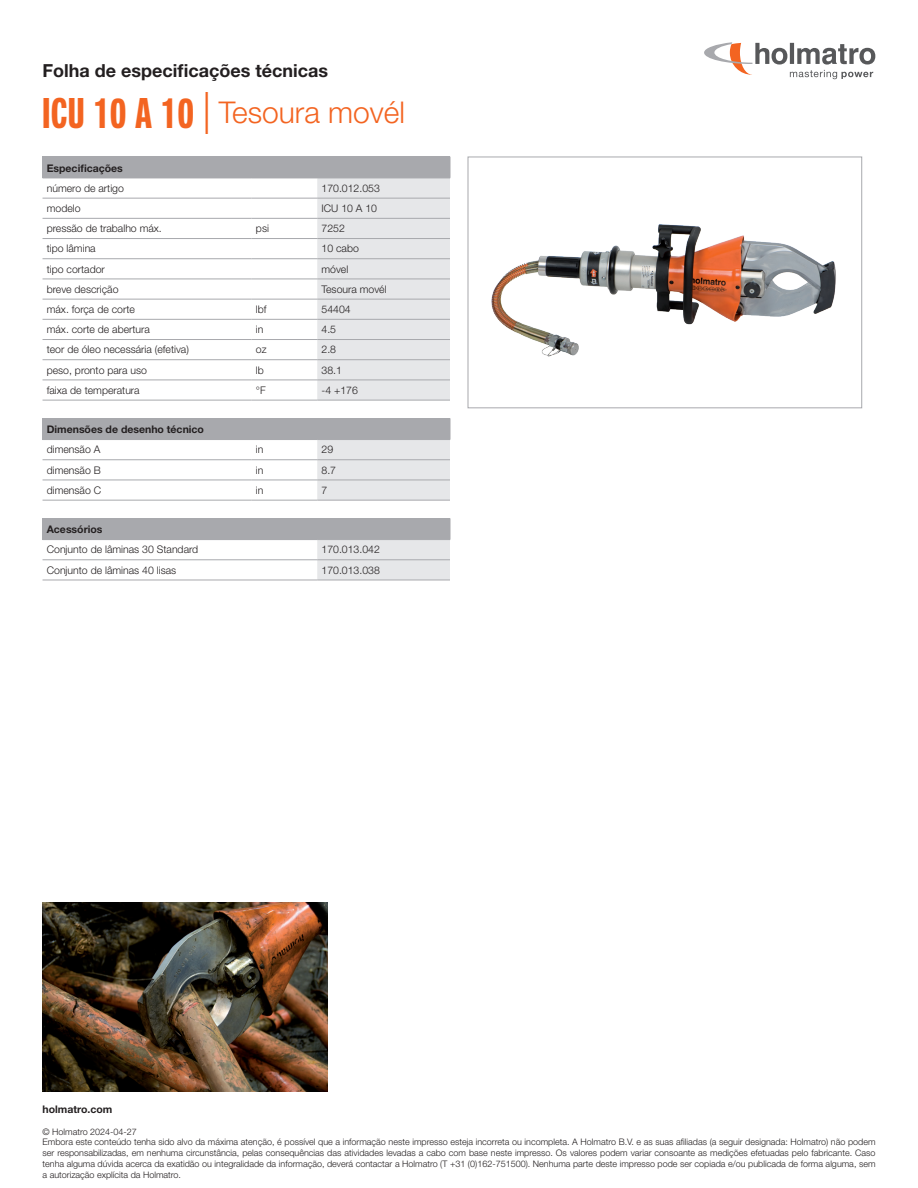
<style>
.page{position:relative;width:918px;height:1188px;background:#fff}
.page>*{position:absolute;margin:0;border:0;box-sizing:border-box;transform-origin:0 0}
.t1{font:300 30px "Helvetica Neue LT Std";color:#f36421}
.t2{font:700 18px "Helvetica Neue LT Std";color:#231f20}
.t3{font:300 10.5px "Helvetica Neue LT Std";color:#231f20}
.t4{font:700 10.5px "Helvetica Neue LT Std";color:#231f20}
.t5{font:300 9px/10.8px "Helvetica Neue LT Std";color:#231f20}
.s1{font-family:"Neue Helvetica Pro 79 Cm";font-weight:700;font-size:42px}
.s2{font-size:42px}
</style>
<div class="page">
<svg style="left:704px;top:42px;width:171px;height:37px"></svg>
<div style="left:43px;top:157px;width:407px;height:21px;background:#a8a9ad"></div>
<svg style="left:317px;top:157px;width:134px;height:243px;background:#dfe0e2"></svg>
<hr style="left:43px;top:178px;width:209px;height:1px;background:#a8a9ad">
<hr style="left:252px;top:178px;width:65px;height:1px;background:#a8a9ad">
<hr style="left:317px;top:178px;width:133px;height:1px;background:#a8a9ad">
<hr style="left:43px;top:198px;width:209px;height:1px;background:#a8a9ad">
<hr style="left:252px;top:198px;width:65px;height:1px;background:#a8a9ad">
<hr style="left:317px;top:198px;width:133px;height:1px;background:#a8a9ad">
<hr style="left:43px;top:218px;width:209px;height:1px;background:#a8a9ad">
<hr style="left:252px;top:218px;width:65px;height:1px;background:#a8a9ad">
<hr style="left:317px;top:218px;width:133px;height:1px;background:#a8a9ad">
<hr style="left:43px;top:238px;width:209px;height:1px;background:#a8a9ad">
<hr style="left:252px;top:238px;width:65px;height:1px;background:#a8a9ad">
<hr style="left:317px;top:238px;width:133px;height:1px;background:#a8a9ad">
<hr style="left:43px;top:258px;width:209px;height:1px;background:#a8a9ad">
<hr style="left:252px;top:258px;width:65px;height:1px;background:#a8a9ad">
<hr style="left:317px;top:258px;width:133px;height:1px;background:#a8a9ad">
<hr style="left:43px;top:279px;width:209px;height:1px;background:#a8a9ad">
<hr style="left:252px;top:279px;width:65px;height:1px;background:#a8a9ad">
<hr style="left:317px;top:279px;width:133px;height:1px;background:#a8a9ad">
<hr style="left:43px;top:299px;width:209px;height:1px;background:#a8a9ad">
<hr style="left:252px;top:299px;width:65px;height:1px;background:#a8a9ad">
<hr style="left:317px;top:299px;width:133px;height:1px;background:#a8a9ad">
<hr style="left:43px;top:319px;width:209px;height:1px;background:#a8a9ad">
<hr style="left:252px;top:319px;width:65px;height:1px;background:#a8a9ad">
<hr style="left:317px;top:319px;width:133px;height:1px;background:#a8a9ad">
<hr style="left:43px;top:339px;width:209px;height:1px;background:#a8a9ad">
<hr style="left:252px;top:339px;width:65px;height:1px;background:#a8a9ad">
<hr style="left:317px;top:339px;width:133px;height:1px;background:#a8a9ad">
<hr style="left:43px;top:359px;width:209px;height:1px;background:#a8a9ad">
<hr style="left:252px;top:359px;width:65px;height:1px;background:#a8a9ad">
<hr style="left:317px;top:359px;width:133px;height:1px;background:#a8a9ad">
<hr style="left:43px;top:400px;width:209px;height:1px;background:#a8a9ad">
<hr style="left:43px;top:380px;width:209px;height:1px;background:#a8a9ad">
<hr style="left:252px;top:400px;width:65px;height:1px;background:#a8a9ad">
<hr style="left:252px;top:380px;width:65px;height:1px;background:#a8a9ad">
<hr style="left:317px;top:400px;width:133px;height:1px;background:#a8a9ad">
<hr style="left:317px;top:380px;width:133px;height:1px;background:#a8a9ad">
<div style="left:43px;top:418px;width:407px;height:22px;background:#a8a9ad"></div>
<svg style="left:317px;top:418px;width:134px;height:82px"></svg>
<hr style="left:317px;top:439px;width:133px;height:1px;background:#a8a9ad">
<hr style="left:43px;top:459px;width:209px;height:1px;background:#a8a9ad">
<hr style="left:252px;top:459px;width:65px;height:1px;background:#a8a9ad">
<hr style="left:317px;top:459px;width:133px;height:1px;background:#a8a9ad">
<hr style="left:43px;top:500px;width:209px;height:1px;background:#a8a9ad">
<hr style="left:43px;top:480px;width:209px;height:1px;background:#a8a9ad">
<hr style="left:252px;top:500px;width:65px;height:1px;background:#a8a9ad">
<hr style="left:252px;top:480px;width:65px;height:1px;background:#a8a9ad">
<hr style="left:317px;top:500px;width:133px;height:1px;background:#a8a9ad">
<hr style="left:317px;top:480px;width:133px;height:1px;background:#a8a9ad">
<div style="left:43px;top:518px;width:407px;height:22px;background:#a8a9ad"></div>
<svg style="left:317px;top:518px;width:134px;height:62px"></svg>
<hr style="left:317px;top:539px;width:133px;height:1px;background:#a8a9ad">
<hr style="left:43px;top:580px;width:274px;height:1px;background:#a8a9ad">
<hr style="left:43px;top:560px;width:274px;height:1px;background:#a8a9ad">
<hr style="left:317px;top:580px;width:133px;height:1px;background:#a8a9ad">
<hr style="left:317px;top:560px;width:133px;height:1px;background:#a8a9ad">
<img style="left:43px;top:902px;width:284px;height:189px">
<img style="left:491px;top:224px;width:345px;height:133px">
<div style="left:468px;top:157px;width:394px;height:251px;border:1px solid #a8a9ad"></div>
<h2 class="t2" style="left:43px;top:59px;width:287px">Folha de especificações técnicas</h2>
<h1 class="t1" style="left:43px;top:94px;width:364px"><span class="s1">ICU 10 A 10</span> <span class="s2">|</span> Tesoura movél</h1>
<p class="t4" style="left:47px;top:161px;width:78px">Especificações</p>
<p class="t3" style="left:47px;top:182px;width:79px">número de artigo</p>
<p class="t3" style="left:322px;top:182px;width:60px">170.012.053</p>
<p class="t3" style="left:47px;top:202px;width:35px">modelo</p>
<p class="t3" style="left:322px;top:202px;width:57px">ICU 10 A 10</p>
<p class="t3" style="left:47px;top:222px;width:117px">pressão de trabalho máx.</p>
<p class="t3" style="left:256px;top:222px;width:15px">psi</p>
<p class="t3" style="left:322px;top:222px;width:25px">7252</p>
<p class="t3" style="left:47px;top:242px;width:51px">tipo lâmina</p>
<p class="t3" style="left:322px;top:242px;width:39px">10 cabo</p>
<p class="t3" style="left:47px;top:262px;width:60px">tipo cortador</p>
<p class="t3" style="left:322px;top:262px;width:28px">móvel</p>
<p class="t3" style="left:47px;top:283px;width:73px">breve descrição</p>
<p class="t3" style="left:322px;top:283px;width:67px">Tesoura movél</p>
<p class="t3" style="left:47px;top:303px;width:90px">máx. força de corte</p>
<p class="t3" style="left:256px;top:303px;width:12px">lbf</p>
<p class="t3" style="left:322px;top:303px;width:31px">54404</p>
<p class="t3" style="left:47px;top:323px;width:105px">máx. corte de abertura</p>
<p class="t3" style="left:256px;top:323px;width:9px">in</p>
<p class="t3" style="left:322px;top:323px;width:16px">4.5</p>
<p class="t3" style="left:47px;top:343px;width:144px">teor de óleo necessária (efetiva)</p>
<p class="t3" style="left:256px;top:343px;width:12px">oz</p>
<p class="t3" style="left:322px;top:343px;width:16px">2.8</p>
<p class="t3" style="left:47px;top:363px;width:102px">peso, pronto para uso</p>
<p class="t3" style="left:256px;top:363px;width:9px">lb</p>
<p class="t3" style="left:322px;top:363px;width:22px">38.1</p>
<p class="t3" style="left:47px;top:384px;width:94px">faixa de temperatura</p>
<p class="t3" style="left:256px;top:384px;width:11px">°F</p>
<p class="t3" style="left:322px;top:384px;width:38px">-4 +176</p>
<p class="t4" style="left:47px;top:423px;width:159px">Dimensões de desenho técnico</p>
<p class="t3" style="left:47px;top:443px;width:55px">dimensão A</p>
<p class="t3" style="left:256px;top:443px;width:9px">in</p>
<p class="t3" style="left:322px;top:443px;width:13px">29</p>
<p class="t3" style="left:47px;top:463px;width:56px">dimensão B</p>
<p class="t3" style="left:256px;top:463px;width:9px">in</p>
<p class="t3" style="left:322px;top:463px;width:16px">8.7</p>
<p class="t3" style="left:47px;top:484px;width:56px">dimensão C</p>
<p class="t3" style="left:256px;top:484px;width:9px">in</p>
<p class="t3" style="left:322px;top:484px;width:7px">7</p>
<p class="t4" style="left:47px;top:523px;width:57px">Acessórios</p>
<p class="t3" style="left:47px;top:543px;width:153px">Conjunto de lâminas 30 Standard</p>
<p class="t3" style="left:322px;top:543px;width:60px">170.013.042</p>
<p class="t3" style="left:47px;top:563px;width:131px">Conjunto de lâminas 40 lisas</p>
<p class="t3" style="left:322px;top:563px;width:60px">170.013.038</p>
<p class="t4" style="left:43px;top:1103px;width:71px">holmatro.com</p>
<p class="t5" style="left:43px;top:1126px;width:835px">© Holmatro 2024-04-27<br>Embora este conteúdo tenha sido alvo da máxima atenção, é possível que a informação neste impresso esteja incorreta ou incompleta. A Holmatro B.V. e as suas afiliadas (a seguir designada: Holmatro) não podem ser responsabilizadas, em nenhuma circunstância, pelas consequências das atividades levadas a cabo com base neste impresso. Os valores podem variar consoante as medições efetuadas pelo fabricante. Caso tenha alguma dúvida acerca da exatidão ou integralidade da informação, deverá contactar a Holmatro (T +31 (0)162-751500). Nenhuma parte deste impresso pode ser copiada e/ou publicada de forma alguma, sem a autorização explícita da Holmatro.</p>
</div>
